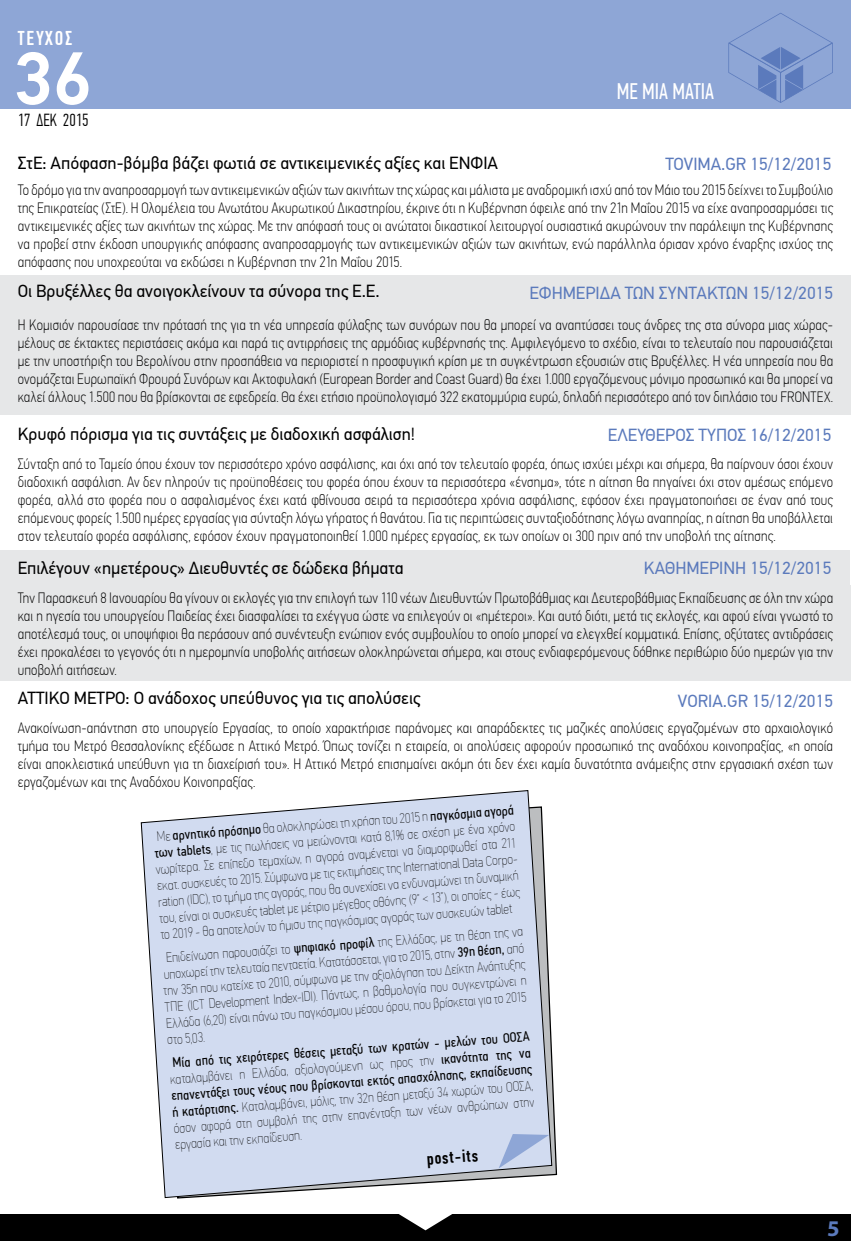
<style>
.page{position:relative;width:851px;height:1241px;background:#fff}
.page>*{position:absolute;margin:0;border:0;box-sizing:border-box;transform-origin:0 0}
.t1{font:500 75px "PF Din Text Pro";color:#fff}
.t2{font:22.5px "PF Din Text Comp Pro";color:#fff}
.t3{font:700 22.5px "Myriad Pro";color:#5b7abc}
.t4{font:500 20px "PF Din Text Comp Pro";letter-spacing:.1em;color:#fff}
.t5{font:17.5px "PF Din Text Pro";color:#000}
.t6{font:17.5px "PF Din Text Pro";color:#5b7abc}
.t7{font:300 17.5px "PF Din Text Comp Pro";color:#000}
.t8{font:500 17.5px "PF Din Text Comp Pro";color:#000}
.t9{font:100 15px/18px "PF Din Text Cond Pro";letter-spacing:.01em;color:#000;text-align:justify}
.t10{font:13.62px/16.4px "PF Din Text Cond Pro X Thin";color:#000;text-align:justify}
.t11{font:13.62px "PF Din Text Cond Pro";color:#000}
.s1{font-family:"PF Din Text Cond Pro"}
</style>
<div class="page">
<div style="left:0;top:0;width:850px;height:108px;background:#8ea6d6"></div>
<div style="left:0;top:1214px;width:850px;height:26px;background:#000"></div>
<svg style="left:728px;top:13px;width:104px;height:90px"></svg>
<svg style="left:399px;top:1214px;width:53px;height:16px"></svg>
<div style="left:0;top:549px;width:549px;height:36px;background:#e6e7e8"></div>
<div style="left:0;top:305px;width:850px;height:110px;background:#e6e7e8"></div>
<div style="left:0;top:585px;width:850px;height:96px;background:#e6e7e8"></div>
<svg style="left:140px;top:790px;width:412px;height:407px;background:#d2daec"></svg>
<svg style="left:498px;top:1133px;width:51px;height:35px;background:#b5c4e2"></svg>
<div style="left:0;top:275px;width:595px;height:30px;background:#e6e7e8"></div>
<div style="left:471px;top:275px;width:379px;height:35px;background:#e6e7e8"></div>
<div style="left:493px;top:549px;width:356px;height:36px;background:#e6e7e8"></div>
<h3 class="t4" style="left:18px;top:27px;width:56px">ΤΕΥΧΟΣ</h3>
<h1 class="t1" style="left:13px;top:34px;width:80px">36</h1>
<p class="t7" style="left:18px;top:110px;width:72px">17 ΔΕΚ 2015</p>
<p class="t5" style="left:18px;top:152px;width:481px">ΣΤΕ: ΑΠΌΦΑΣΗ-ΒΌΜΒΑ ΒΆΖΕΙ ΦΩΤΙΆ ΣΕ ΑΝΤΙΚΕΙΜΕΝΙΚΈΣ ΑΞΊΕΣ ΚΑΙ ΕΝΦΙΑ</p>
<h2 class="t2" style="left:616px;top:78px;width:99px">ΜΕ ΜΙΑ ΜΑΤΙΑ</h2>
<p class="t6" style="left:665px;top:153px;width:168px">TOVIMA.GR 15/12/2015</p>
<p class="t9" style="left:18px;top:180px;width:816px">Το δρόμο για την αναπροσαρμογή των αντικειμενικών αξιών των ακινήτων της χώρας και μάλιστα με αναδρομική ισχύ από τον Μάιο του 2015 δείχνει το Συμβούλιο της Επικρατείας (ΣτΕ). Η Ολομέλεια του Ανωτάτου Ακυρωτικού Δικαστηρίου, έκρινε ότι η Κυβέρνηση όφειλε από την 21η Μαΐου 2015 να είχε αναπροσαρμόσει τις αντικειμενικές αξίες των ακινήτων της χώρας. Με την απόφασή τους οι ανώτατοι δικαστικοί λειτουργοί ουσιαστικά ακυρώνουν την παράλειψη της Κυβέρνησης να προβεί στην έκδοση υπουργικής απόφασης αναπροσαρμογής των αντικειμενικών αξιών των ακινήτων, ενώ παράλληλα όρισαν χρόνο έναρξης ισχύος της απόφασης που υποχρεούται να εκδώσει η Κυβέρνηση την 21η Μαΐου 2015.</p>
<p class="t5" style="left:18px;top:280px;width:363px">ΟΙ ΒΡΥΞΈΛΛΕΣ ΘΑ ΑΝΟΙΓΟΚΛΕΊΝΟΥΝ ΤΑ ΣΎΝΟΡΑ ΤΗΣ Ε.Ε.</p>
<p class="t6" style="left:529px;top:283px;width:305px">ΕΦΗΜΕΡΙΔΑ ΤΩΝ ΣΥΝΤΑΚΤΩΝ 15/12/2015</p>
<p class="t9" style="left:18px;top:315px;width:816px">Η Κομισιόν παρουσίασε την πρότασή της για τη νέα υπηρεσία φύλαξης των συνόρων που θα μπορεί να αναπτύσσει τους άνδρες της στα σύνορα μιας χώρας&shy;μέλους σε έκτακτες περιστάσεις ακόμα και παρά τις αντιρρήσεις της αρμόδιας κυβέρνησής της. Αμφιλεγόμενο το σχέδιο, είναι το τελευταίο που παρουσιάζεται με την υποστήριξη του Βερολίνου στην προσπάθεια να περιοριστεί η προσφυγική κρίση με τη συγκέντρωση εξουσιών στις Βρυξέλλες. Η νέα υπηρεσία που θα ονομάζεται Ευρωπαϊκή Φρουρά Συνόρων και Ακτοφυλακή (European Border and Coast Guard) θα έχει 1.000 εργαζόμενους μόνιμο προσωπικό και θα μπορεί να καλεί άλλους 1.500 που θα βρίσκονται σε εφεδρεία. Θα έχει ετήσιο προϋπολογισμό 322 εκατομμύρια ευρώ, δηλαδή περισσότερο από τον διπλάσιο του FRONTEX.</p>
<p class="t5" style="left:18px;top:423px;width:399px">ΚΡΥΦΌ ΠΌΡΙΣΜΑ ΓΙΑ ΤΙΣ ΣΥΝΤΆΞΕΙΣ ΜΕ ΔΙΑΔΟΧΙΚΉ ΑΣΦΆΛΙΣΗ!</p>
<p class="t6" style="left:607px;top:424px;width:225px">ΕΛΕΥΘΕΡΟΣ ΤΥΠΟΣ 16/12/2015</p>
<p class="t9" style="left:18px;top:455px;width:816px">Σύνταξη από το Ταμείο όπου έχουν τον περισσότερο χρόνο ασφάλισης, και όχι από τον τελευταίο φορέα, όπως ισχύει μέχρι και σήμερα, θα παίρνουν όσοι έχουν διαδοχική ασφάλιση. Αν δεν πληρούν τις προϋποθέσεις του φορέα όπου έχουν τα περισσότερα «ένσημα», τότε η αίτηση θα πηγαίνει όχι στον αμέσως επόμενο φορέα, αλλά στο φορέα που ο ασφαλισμένος έχει κατά φθίνουσα σειρά τα περισσότερα χρόνια ασφάλισης, εφόσον έχει πραγματοποιήσει σε έναν από τους επόμενους φορείς 1.500 ημέρες εργασίας για σύνταξη λόγω γήρατος ή θανάτου. Για τις περιπτώσεις συνταξιοδότησης λόγω αναπηρίας, η αίτηση θα υποβάλλεται στον τελευταίο φορέα ασφάλισης, εφόσον έχουν πραγματοποιηθεί 1.000 ημέρες εργασίας, εκ των οποίων οι 300 πριν από την υποβολή της αίτησης.</p>
<p class="t5" style="left:18px;top:557px;width:387px">ΕΠΙΛΈΓΟΥΝ «ΗΜΕΤΈΡΟΥΣ» ΔΙΕΥΘΥΝΤΈΣ ΣΕ ΔΏΔΕΚΑ ΒΉΜΑΤΑ</p>
<p class="t6" style="left:643px;top:557px;width:189px">ΚΑΘΗΜΕΡΙΝΗ 15/12/2015</p>
<p class="t9" style="left:18px;top:588px;width:816px">Την Παρασκευή 8 Ιανουαρίου θα γίνουν οι εκλογές για την επιλογή των 110 νέων Διευθυντών Πρωτοβάθμιας και Δευτεροβάθμιας Εκπαίδευσης σε όλη την χώρα και η ηγεσία του υπουργείου Παιδείας έχει διασφαλίσει τα εχέγγυα ώστε να επιλεγούν οι «ημέτεροι». Και αυτό διότι, μετά τις εκλογές, και αφού είναι γνωστό το αποτέλεσμά τους, οι υποψήφιοι θα περάσουν από συνέντευξη ενώπιον ενός συμβουλίου το οποίο μπορεί να ελεγχθεί κομματικά. Επίσης, οξύτατες αντιδράσεις έχει προκαλέσει το γεγονός ότι η ημερομηνία υποβολής αιτήσεων ολοκληρώνεται σήμερα, και στους ενδιαφερόμενους δόθηκε περιθώριο δύο ημερών για την υποβολή αιτήσεων.</p>
<p class="t5" style="left:18px;top:687px;width:404px">ATTIKO ΜΕΤΡΟ: Ο ΑΝΆΔΟΧΟΣ ΥΠΕΎΘΥΝΟΣ ΓΙΑ ΤΙΣ ΑΠΟΛΎΣΕΙΣ</p>
<p class="t6" style="left:677px;top:690px;width:157px">VORIA.GR 15/12/2015</p>
<p class="t9" style="left:18px;top:719px;width:816px">Ανακοίνωση-απάντηση στο υπουργείο Εργασίας, το οποίο χαρακτήρισε παράνομες και απαράδεκτες τις μαζικές απολύσεις εργαζομένων στο αρχαιολογικό τμήμα του Μετρό Θεσσαλονίκης εξέδωσε η Αττικό Μετρό. Όπως τονίζει η εταιρεία, οι απολύσεις αφορούν προσωπικό της αναδόχου κοινοπραξίας, «η οποία είναι αποκλειστικά υπεύθυνη για τη διαχείρισή του». Η Αττικό Μετρό επισημαίνει ακόμη ότι δεν έχει καμία δυνατότητα ανάμειξης στην εργασιακή σχέση των εργαζομένων και της Αναδόχου Κοινοπραξίας.</p>
<p class="t10" style="left:153px;top:827px;width:365px;text-align:left;rotate:-4deg">Με <span class="s1">αρνητικό πρόσημο</span> θα ολοκληρώσει τη χρήση του 2015 η <span class="s1">παγκόσμια αγορά των tablets</span>, με τις πωλήσεις να μειώνονται κατά 8,1% σε σχέση με ένα χρόνο νωρίτερα. Σε επίπεδο τεμαχίων, η αγορά αναμένεται να διαμορφωθεί στα 211 εκατ. συσκευές το 2015. Σύμφωνα με τις εκτιμήσεις της International Data Corpo&shy;ration (IDC), το τμήμα της αγοράς, που θα συνεχίσει να ενδυναμώνει τη δυναμική του, είναι οι συσκευές tablet με μέτριο μέγεθος οθόνης (9” &lt; 13”), οι οποίες - έως το 2019 - θα αποτελούν το ήμισυ της παγκόσμιας αγοράς των συσκευών tablet</p>
<p class="t10" style="left:161px;top:948px;width:364px;text-indent:5px;rotate:-4deg">Επιδείνωση παρουσιάζει το <span class="s1">ψηφιακό προφίλ</span> της Ελλάδας, με τη θέση της να υποχωρεί την τελευταία πενταετία. Kατατάσσεται, για το 2015, στην <span class="s1">39η θέση,</span> από την 35η που κατείχε το 2010, σύμφωνα με την αξιολόγηση του Δείκτη Ανάπτυξης ΤΠΕ (ICT Development Index-IDI). Πάντως, η βαθμολογία που συγκεντρώνει η Ελλάδα (6,20) είναι πάνω του παγκόσμιου μέσου όρου, που βρίσκεται για το 2015 στο 5,03.</p>
<p class="t11" style="left:172px;top:1053px;width:359px;rotate:-4deg">Μία από τις χειρότερες θέσεις μεταξύ των κρατών - μελών του ΟΟΣΑ</p>
<p class="t10" style="left:170px;top:1070px;width:363px;rotate:-4deg">καταλαμβάνει η Ελλάδα, αξιολογούμενη ως προς την <span class="s1">ικανότητα της να</span></p>
<p class="t11" style="left:171px;top:1086px;width:363px;rotate:-4deg">επανεντάξει τους νέους που βρίσκονται εκτός απασχόλησης, εκπαίδευσης</p>
<p class="t10" style="left:172px;top:1102px;width:363px;rotate:-4deg"><span class="s1">ή κατάρτισης.</span> Kαταλαμβάνει, μόλις, την 32η θέση μεταξύ 34 χωρών του ΟΟΣΑ, όσον αφορά στη συμβολή της στην επανένταξη των νέων ανθρώπων στην εργασία και την εκπαίδευση.</p>
<p class="t8" style="left:426px;top:1148px;width:53px;rotate:-4deg">post-its</p>
<h2 class="t3" style="left:826px;top:1213px;width:14px">5</h2>
</div>
